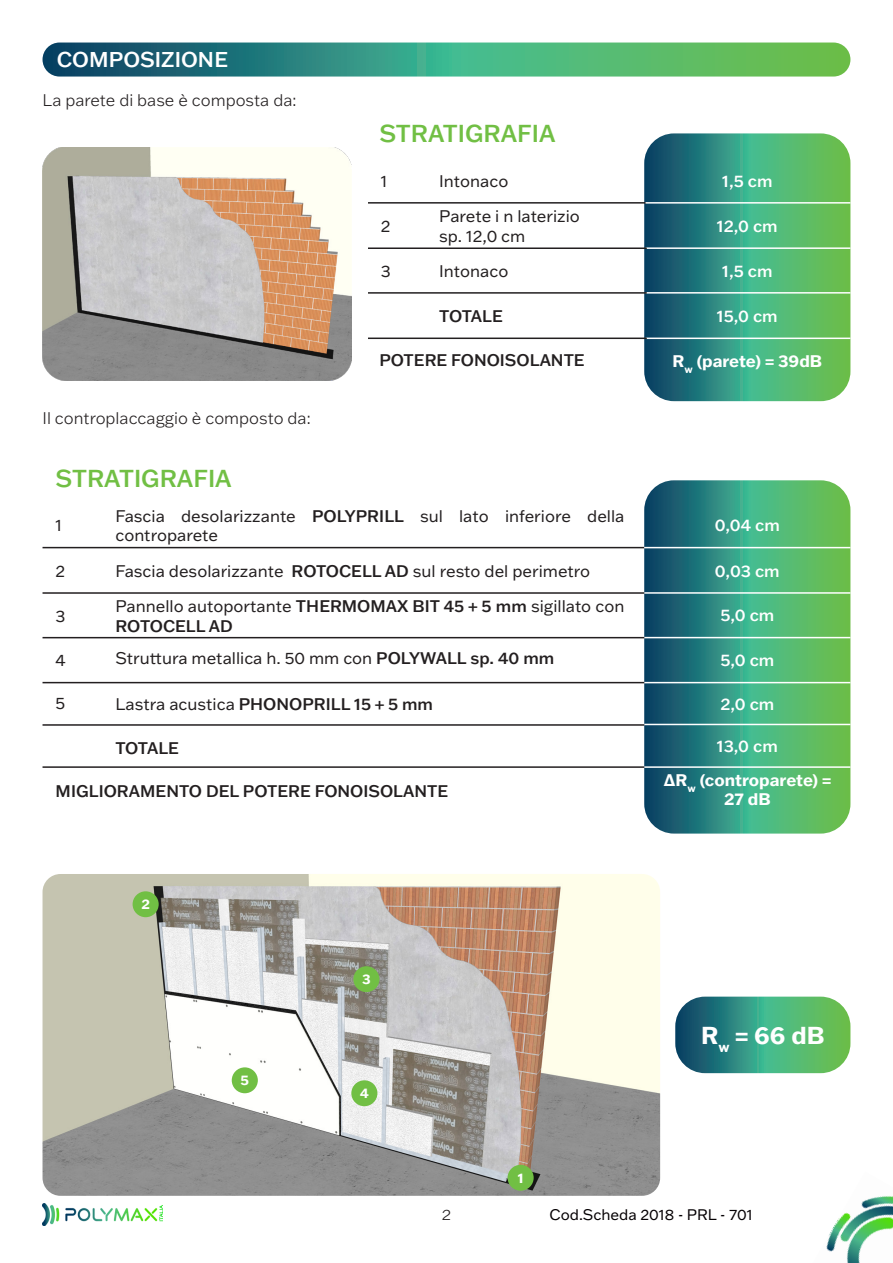
<style>
.page{position:relative;width:893px;height:1263px;background:#fff}
.page>*{position:absolute;margin:0;border:0;box-sizing:border-box;transform-origin:0 0}
.t1{font:500 24px "Franklin Gothic ATF";color:#71bf44}
.t2{font:700 24px "Franklin Gothic ATF";color:#fff}
.TITOLI_paragrafi{font:500 21px "Franklin Gothic ATF";color:#fff}
.t3{font:16.5px/19.8px "Franklin Gothic ATF";color:#231f20}
.t4{font:500 16.5px "Franklin Gothic ATF";color:#231f20}
.PARAGRAFO_DI_TESTO{font:300 16.5px "Franklin Gothic ATF";color:#231f20}
.t5{font:500 16.5px "Franklin Gothic ATF";color:#fff}
.t6{font:700 16.5px "Franklin Gothic ATF";color:#fff}
.t7{font:15px "Franklin Gothic ATF";color:#050003}
.t8{font:300 15px "Franklin Gothic ATF";color:#231f20;scale:1.1 1}
.p_numeri{font:700 13.5px "Franklin Gothic ATF";color:#fff}
.s1{font-weight:500}
.s2{font-weight:400}
</style>
<div class="page">
<img style="left:826px;top:1196px;width:67px;height:67px">
<img style="left:854px;top:1198px;width:39px;height:65px">
<img style="left:43px;top:1204px;width:119px;height:21px">
<svg style="left:644px;top:133px;width:206px;height:268px;background:#419b75"></svg>
<img style="left:43px;top:147px;width:309px;height:233px">
<svg style="left:43px;top:43px;width:807px;height:34px;background:#409b75"></svg>
<hr style="left:368px;top:202px;width:279px;height:2px;background:#231f20">
<hr style="left:645px;top:202px;width:205px;height:2px;background:#fff">
<hr style="left:645px;top:247px;width:205px;height:2px;background:#fff">
<hr style="left:645px;top:292px;width:205px;height:2px;background:#fff">
<hr style="left:645px;top:338px;width:205px;height:1px;background:#fff">
<hr style="left:368px;top:247px;width:279px;height:2px;background:#231f20">
<hr style="left:368px;top:292px;width:279px;height:2px;background:#231f20">
<hr style="left:368px;top:338px;width:279px;height:1px;background:#231f20">
<svg style="left:675px;top:997px;width:175px;height:76px;background:#489f7c"></svg>
<img style="left:43px;top:874px;width:617px;height:322px">
<div style="left:133px;top:891px;width:26px;height:26px;background:#71bf44;border-radius:50%"></div>
<div style="left:508px;top:1165px;width:26px;height:26px;background:#71bf44;border-radius:50%"></div>
<div style="left:351px;top:1080px;width:26px;height:26px;background:#71bf44;border-radius:50%"></div>
<div style="left:353px;top:966px;width:26px;height:26px;background:#71bf44;border-radius:50%"></div>
<div style="left:232px;top:1067px;width:26px;height:26px;background:#71bf44;border-radius:50%"></div>
<svg style="left:644px;top:480px;width:206px;height:353px;background:#419b75"></svg>
<hr style="left:43px;top:547px;width:601px;height:1px;background:#231f20">
<hr style="left:644px;top:547px;width:206px;height:1px;background:#fff">
<hr style="left:644px;top:592px;width:206px;height:2px;background:#fff">
<hr style="left:644px;top:637px;width:206px;height:1px;background:#fff">
<hr style="left:644px;top:682px;width:206px;height:1px;background:#fff">
<hr style="left:644px;top:724px;width:206px;height:1px;background:#fff">
<hr style="left:644px;top:766px;width:206px;height:2px;background:#fff">
<hr style="left:43px;top:592px;width:601px;height:2px;background:#231f20">
<hr style="left:43px;top:637px;width:601px;height:1px;background:#231f20">
<hr style="left:43px;top:682px;width:601px;height:1px;background:#231f20">
<hr style="left:43px;top:724px;width:601px;height:2px;background:#231f20">
<hr style="left:43px;top:766px;width:601px;height:2px;background:#231f20">
<p class="TITOLI_paragrafi" style="left:57px;top:46px;width:173px">COMPOSIZIONE</p>
<p class="PARAGRAFO_DI_TESTO" style="left:43px;top:89px;width:255px">La parete di base è composta da:</p>
<p class="PARAGRAFO_DI_TESTO" style="left:43px;top:408px;width:270px">Il controplaccaggio è composto da:</p>
<p class="t1" style="left:56px;top:463px;width:178px">STRATIGRAFIA</p>
<p class="t1" style="left:379px;top:118px;width:178px">STRATIGRAFIA</p>
<p class="t3" style="left:439px;top:170px;width:71px">Intonaco</p>
<p class="t5" style="left:722px;top:170px;width:52px">1,5 cm</p>
<p class="t5" style="left:717px;top:215px;width:62px">12,0 cm</p>
<p class="t5" style="left:722px;top:260px;width:52px">1,5 cm</p>
<p class="t5" style="left:717px;top:305px;width:62px">15,0 cm</p>
<p class="t6" style="left:672px;top:350px;width:151px">R<sub>w</sub> (parete) = 39dB</p>
<p class="t3" style="left:381px;top:170px;width:8px">1</p>
<p class="t3" style="left:381px;top:216px;width:11px">2</p>
<p class="t3" style="left:381px;top:260px;width:11px">3</p>
<p class="t3" style="left:439px;top:206px;width:142px">Parete i n laterizio</p>
<p class="t3" style="left:439px;top:226px;width:88px">sp. 12,0 cm</p>
<p class="t3" style="left:439px;top:260px;width:71px">Intonaco</p>
<p class="t4" style="left:439px;top:305px;width:65px">TOTALE</p>
<p class="t4" style="left:379px;top:349px;width:207px">POTERE FONOISOLANTE</p>
<p class="t3" style="left:115px;top:505px;width:511px">Fascia desolarizzante <span class="s1">POLYPRILL</span> sul lato inferiore della controparete</p>
<p class="t5" style="left:715px;top:514px;width:66px">0,04 cm</p>
<p class="t5" style="left:715px;top:560px;width:66px">0,03 cm</p>
<p class="t5" style="left:720px;top:604px;width:55px">5,0 cm</p>
<p class="t5" style="left:720px;top:649px;width:55px">5,0 cm</p>
<p class="t5" style="left:720px;top:693px;width:55px">2,0 cm</p>
<p class="t5" style="left:717px;top:735px;width:62px">13,0 cm</p>
<p class="t6" style="left:663px;top:768px;width:169px">ΔR<sub>w</sub> (controparete) =</p>
<p class="t6" style="left:724px;top:788px;width:48px">27 dB</p>
<p class="t3" style="left:56px;top:515px;width:8px">1</p>
<p class="t3" style="left:56px;top:561px;width:11px">2</p>
<p class="t3" style="left:56px;top:605px;width:11px">3</p>
<p class="t3" style="left:56px;top:650px;width:12px">4</p>
<p class="t3" style="left:56px;top:692px;width:11px">5</p>
<p class="t3" style="left:115px;top:561px;width:476px">Fascia desolarizzante <span class="s1">ROTOCELL AD</span> sul resto del perimetro</p>
<p class="t3" style="left:115px;top:596px;width:510px">Pannello autoportante <span class="s1">THERMOMAX BIT 45 + 5 mm</span> sigillato con<br><span class="s1">ROTOCELL AD</span></p>
<p class="t3" style="left:115px;top:648px;width:440px">Struttura metallica h. 50 mm con <span class="s1">POLYWALL sp. 40 mm</span></p>
<p class="t4" style="left:115px;top:693px;width:319px"><span class="s2">Lastra acustica</span> PHONOPRILL 15 + 5 mm</p>
<p class="t4" style="left:115px;top:737px;width:65px">TOTALE</p>
<p class="t4" style="left:56px;top:780px;width:394px">MIGLIORAMENTO DEL POTERE FONOISOLANTE</p>
<p class="p_numeri" style="left:141px;top:895px;width:10px">2</p>
<p class="p_numeri" style="left:241px;top:1071px;width:10px">5</p>
<p class="p_numeri" style="left:362px;top:970px;width:10px">3</p>
<p class="p_numeri" style="left:360px;top:1084px;width:10px">4</p>
<p class="p_numeri" style="left:518px;top:1169px;width:7px">1</p>
<p class="t2" style="left:701px;top:1019px;width:125px">R<sub>w</sub> = 66 dB</p>
<p class="t8" style="left:442px;top:1204px;width:10px">2</p>
<p class="t7" style="left:550px;top:1205px;width:205px">Cod.Scheda 2018 - PRL - 701</p>
</div>
